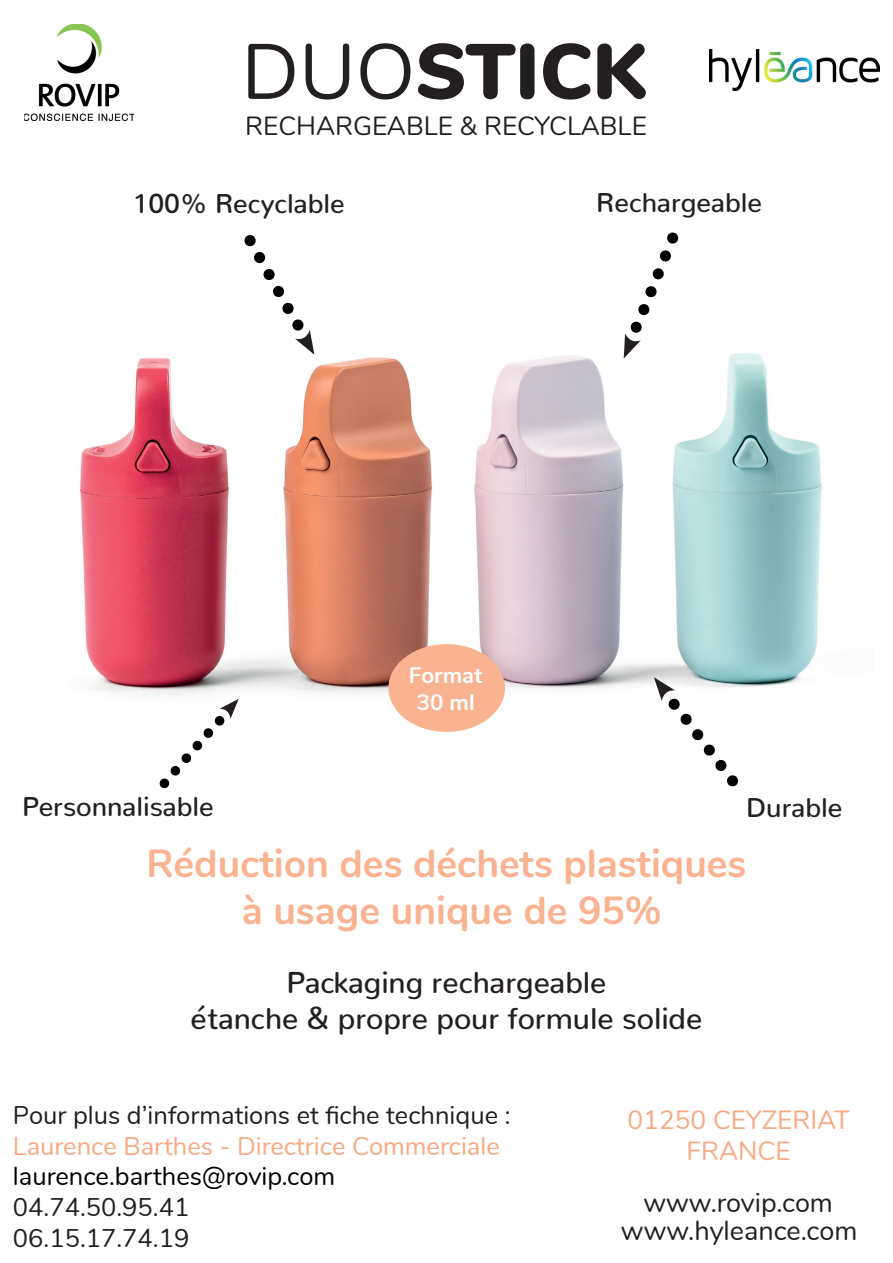
<style>
.page{position:relative;width:893px;height:1263px;background:#fff}
.page>*{position:absolute;margin:0;border:0;box-sizing:border-box;transform-origin:0 0}
.t1{font:900 78px "Nunito";color:#231f20}
.t2{font:700 39px/46.8px "Nunito";color:#f9b391;text-align:center}
.t3{font:500 30px/36px "Nunito";color:#231f20;text-align:center}
.t4{font:500 27px "Nunito";color:#231f20}
.t5{font:27px/28.5px "Nunito";color:#231f20;text-align:center}
.t6{font:26.25px "Nunito";color:#231f20}
.t7{font:26.25px/31.5px "Nunito";color:#f8a983;text-align:center}
.t8{font:25.5px/30.6px "Nunito";color:#231f20}
.t9{font:25.5px "Nunito";color:#f8a983}
.t10{font:25.5px "Nunito";color:#000001}
.t11{font:700 22.35px/26.8px "Nunito";color:#fff;text-align:center}
.s1{font-weight:400}
</style>
<div class="page">
<img style="left:24px;top:24px;width:110px;height:96px">
<img style="left:710px;top:50px;width:170px;height:40px">
<img style="left:79px;top:353px;width:743px;height:379px">
<div style="left:388px;top:644px;width:117px;height:88px;background:#f9b391;border-radius:50%"></div>
<svg style="left:159px;top:699px;width:80px;height:90px"></svg>
<svg style="left:244px;top:235px;width:70px;height:120px"></svg>
<svg style="left:659px;top:250px;width:12px;height:12px"></svg>
<svg style="left:667px;top:232px;width:12px;height:12px"></svg>
<svg style="left:624px;top:268px;width:40px;height:90px"></svg>
<svg style="left:654px;top:677px;width:85px;height:110px"></svg>
<h1 class="t1" style="left:242px;top:14px;width:407px"><span class="s1">DUO</span>STICK</h1>
<p class="t6" style="left:245px;top:107px;width:403px">RECHARGEABLE &amp; RECYCLABLE</p>
<p class="t4" style="left:133px;top:180px;width:214px">100% Recyclable</p>
<p class="t4" style="left:596px;top:179px;width:167px">Rechargeable</p>
<p class="t11" style="left:409px;top:661px;width:75px">Format<br>30 ml</p>
<p class="t4" style="left:22px;top:783px;width:193px">Personnalisable</p>
<p class="t4" style="left:746px;top:784px;width:98px">Durable</p>
<h2 class="t2" style="left:146px;top:838px;width:602px">Réduction des déchets plastiques à usage unique de 95%</h2>
<p class="t3" style="left:191px;top:961px;width:513px">Packaging rechargeable<br>étanche &amp; propre pour formule solide</p>
<p class="t8" style="left:13px;top:1099px;width:499px">Pour plus d’informations et fiche technique :</p>
<p class="t9" style="left:13px;top:1127px;width:488px">Laurence Barthes - Directrice Commerciale</p>
<p class="t10" style="left:13px;top:1158px;width:324px">laurence.barthes@rovip.com</p>
<p class="t8" style="left:13px;top:1190px;width:178px">04.74.50.95.41<br>06.15.17.74.19</p>
<p class="t7" style="left:627px;top:1102px;width:224px">01250 CEYZERIAT<br>FRANCE</p>
<p class="t5" style="left:621px;top:1186px;width:238px">www.rovip.com www.hyleance.com</p>
</div>
